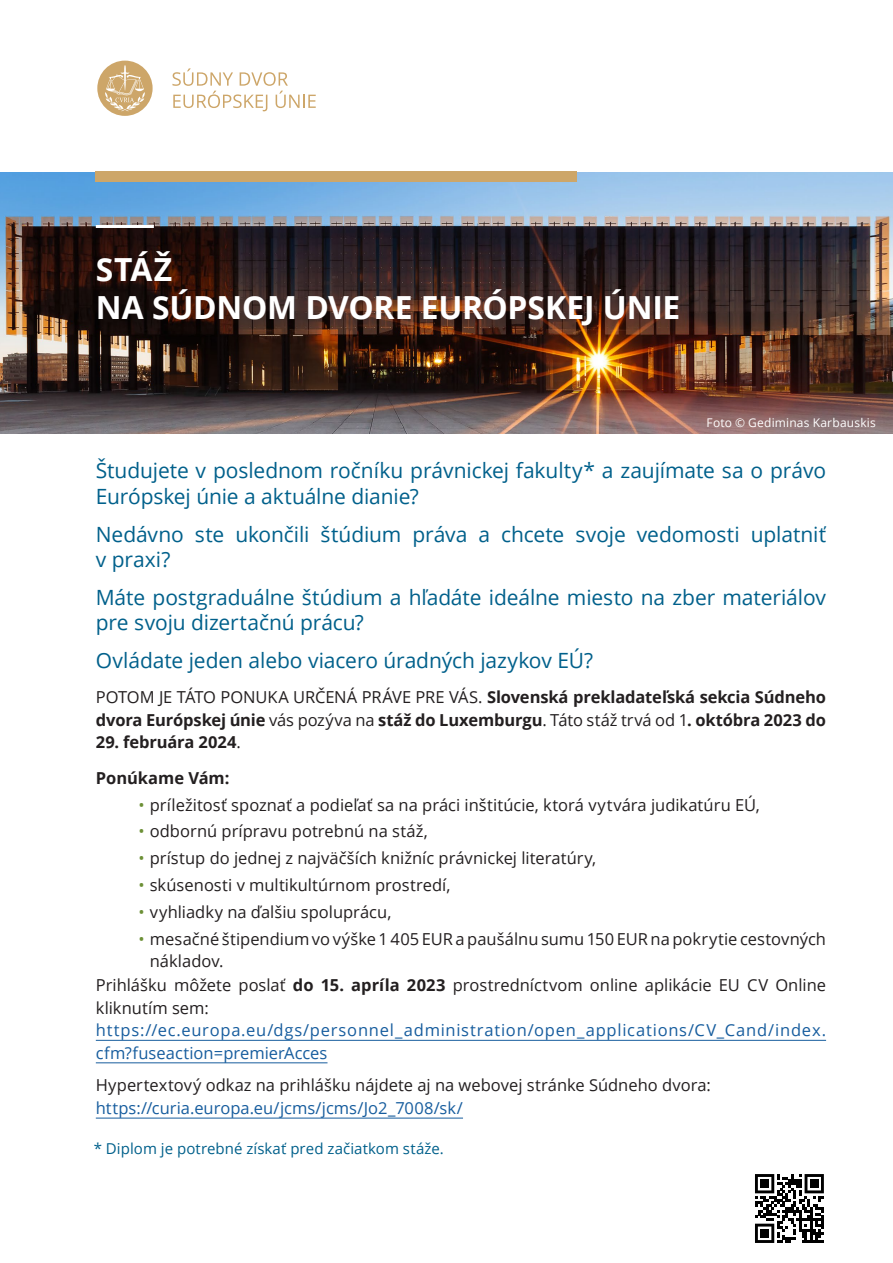
<style>
.page{position:relative;width:893px;height:1263px;background:#fff}
.page>*{position:absolute;margin:0;border:0;box-sizing:border-box;transform-origin:0 0}
.TITRE___2_LIGNES{font:700 31.8px/38.2px "Open Sans";letter-spacing:-.01em;color:#fff}
.TEXT{font:21px/25.2px "Open Sans";letter-spacing:-.005em;color:#00608b}
.TEXT-2{font:16.5px/22.5px "Open Sans";color:#231f20}
.TEXT-3{font:700 16.5px/22.5px "Open Sans";letter-spacing:-.005em;color:#231f20}
.TEXT-4{font:16.5px/22.5px "Open Sans";letter-spacing:.045em;color:#175d9e}
.TEXT-5{font:15px "Open Sans";letter-spacing:.005em;color:#00608b}
.TEXT-6{font:12px "Open Sans";letter-spacing:.015em;color:#fff}
.s1{font-weight:400}
.s2{color:#6c9036}
.s3{font-weight:700}
.s4{color:#175d9e}
</style>
<div class="page">
<img style="left:0;top:171px;width:893px;height:263px">
<hr style="left:96px;top:225px;width:58px;height:3px;background:#fff">
<div style="left:96px;top:171px;width:481px;height:11px;background:#cda669"></div>
<svg style="left:172px;top:68px;width:144px;height:43px"></svg>
<svg style="left:97px;top:61px;width:56px;height:55px"></svg>
<hr style="left:96px;top:1040px;width:730px;height:1px;background:#175d9e">
<hr style="left:96px;top:1062px;width:231px;height:1px;background:#175d9e">
<hr style="left:96px;top:1118px;width:367px;height:1px;background:#175d9e">
<svg style="left:755px;top:1174px;width:69px;height:69px"></svg>
<div style="left:760px;top:1179px;width:9px;height:9px;background:#000"></div>
<div style="left:810px;top:1179px;width:8px;height:9px;background:#000"></div>
<div style="left:760px;top:1229px;width:9px;height:8px;background:#000"></div>
<p class="TITRE___2_LIGNES" style="left:96px;top:249px;width:586px">STÁŽ<br>NA SÚDNOM DVORE EURÓPSKEJ ÚNIE</p>
<p class="TEXT-6" style="left:706px;top:415px;width:171px">Foto © Gediminas Karbauskis</p>
<p class="TEXT" style="left:96px;top:458px;width:732px">Študujete v poslednom ročníku právnickej fakulty* a zaujímate sa o právo<br>Európskej únie a aktuálne dianie?</p>
<p class="TEXT" style="left:96px;top:521px;width:732px">Nedávno ste ukončili štúdium práva a chcete svoje vedomosti uplatniť v praxi?</p>
<p class="TEXT" style="left:96px;top:584px;width:732px">Máte postgraduálne štúdium a hľadáte ideálne miesto na zber materiálov pre svoju dizertačnú prácu?</p>
<p class="TEXT" style="left:96px;top:647px;width:499px">Ovládate jeden alebo viacero úradných jazykov EÚ?</p>
<p class="TEXT-3" style="left:96px;top:685px;width:732px"><span class="s1">POTOM JE TÁTO PONUKA URČENÁ PRÁVE PRE VÁS.</span> Slovenská prekladateľská sekcia Súdneho dvora Európskej únie <span class="s1">vás pozýva na</span> stáž do Luxemburgu<span class="s1">. Táto stáž trvá od 1</span>. októbra 2023 do</p>
<p class="TEXT-3" style="left:96px;top:730px;width:147px">29. februára 2024<span class="s1">.</span></p>
<p class="TEXT-3" style="left:96px;top:766px;width:135px">Ponúkame Vám:</p>
<p class="TEXT-2" style="left:138px;top:793px;width:623px"><span class="s2">•</span> príležitosť spoznať a podieľať sa na práci inštitúcie, ktorá vytvára judikatúru EÚ,</p>
<p class="TEXT-2" style="left:138px;top:820px;width:291px"><span class="s2">•</span> odbornú prípravu potrebnú na stáž,</p>
<p class="TEXT-2" style="left:138px;top:846px;width:459px"><span class="s2">•</span> prístup do jednej z najväčších knižníc právnickej literatúry,</p>
<p class="TEXT-2" style="left:138px;top:873px;width:314px"><span class="s2">•</span> skúsenosti v multikultúrnom prostredí,</p>
<p class="TEXT-2" style="left:138px;top:900px;width:255px"><span class="s2">•</span> vyhliadky na ďalšiu spoluprácu,</p>
<p class="TEXT-2" style="left:150px;top:927px;width:678px;text-indent:-11px"><span class="s2">•</span> mesačné štipendium vo výške 1 405 EUR a paušálnu sumu 150 EUR na pokrytie cestovných nákladov.</p>
<p class="TEXT-2" style="left:96px;top:973px;width:732px">Prihlášku môžete poslať <span class="s3">do 15. apríla 2023</span> prostredníctvom online aplikácie EU CV Online kliknutím sem:</p>
<p class="TEXT-4" style="left:96px;top:1018px;width:732px">https://ec.europa.eu/dgs/personnel_administration/open_applications/CV_Cand/index. cfm?fuseaction=premierAcces</p>
<p class="TEXT-2" style="left:96px;top:1074px;width:616px">Hypertextový odkaz na prihlášku nájdete aj na webovej stránke Súdneho dvora: <span class="s4">https://curia.europa.eu/jcms/jcms/Jo2_7008/sk/</span></p>
<p class="TEXT-5" style="left:94px;top:1139px;width:352px">* Diplom je potrebné získať pred začiatkom stáže.</p>
</div>
